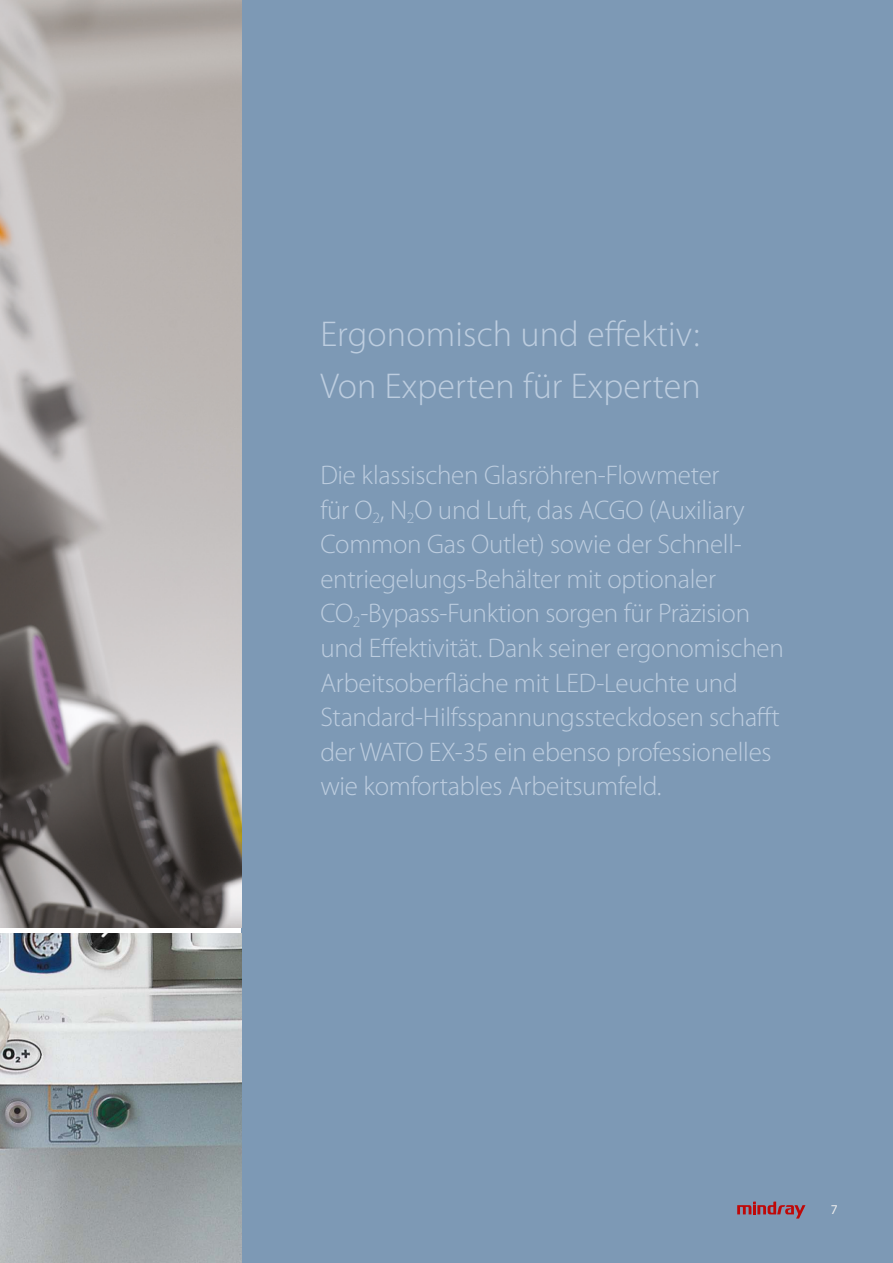
<style>
.page{position:relative;width:893px;height:1263px;background:#fff}
.page>*{position:absolute;margin:0;border:0;box-sizing:border-box;transform-origin:0 0}
.t1{font:300 36px/51.8px "Myriad Pro";letter-spacing:.005em;color:#bdcddf}
.t2{font:300 27px/34.5px "Myriad Pro";letter-spacing:-.01em;color:#bdcddf}
.t3{font:13.5px "Myriad Pro";color:#ececec}
</style>
<div class="page">
<div style="left:241px;top:0;width:652px;height:1263px;background:#7d99b5"></div>
<img style="left:0;top:0;width:241px;height:927px">
<img style="left:0;top:933px;width:241px;height:330px">
<svg style="left:737px;top:1201px;width:68px;height:17px"></svg>
<h1 class="t1" style="left:320px;top:310px;width:382px">Ergonomisch und effektiv:<br>Von Experten für Experten</h1>
<p class="t2" style="left:320px;top:459px;width:465px">Die klassischen Glasröhren-Flowmeter<br>für O<sub>2</sub>, N<sub>2</sub>O und Luft, das ACGO (Auxiliary Common Gas Outlet) sowie der Schnell-<br>en triegelungs-Behälter mit optionaler CO<sub>2</sub>-Bypass-Funktion sorgen für Präzision und Effektivität. Dank seiner ergonomischen Arbeitsoberfläche mit LED-Leuchte und Standard-Hilfsspannungssteckdosen schafft der WATO EX-35 ein ebenso profes sionelles wie komfortables Arbeitsumfeld.</p>
<p class="t3" style="left:831px;top:1203px;width:8px">7</p>
</div>
